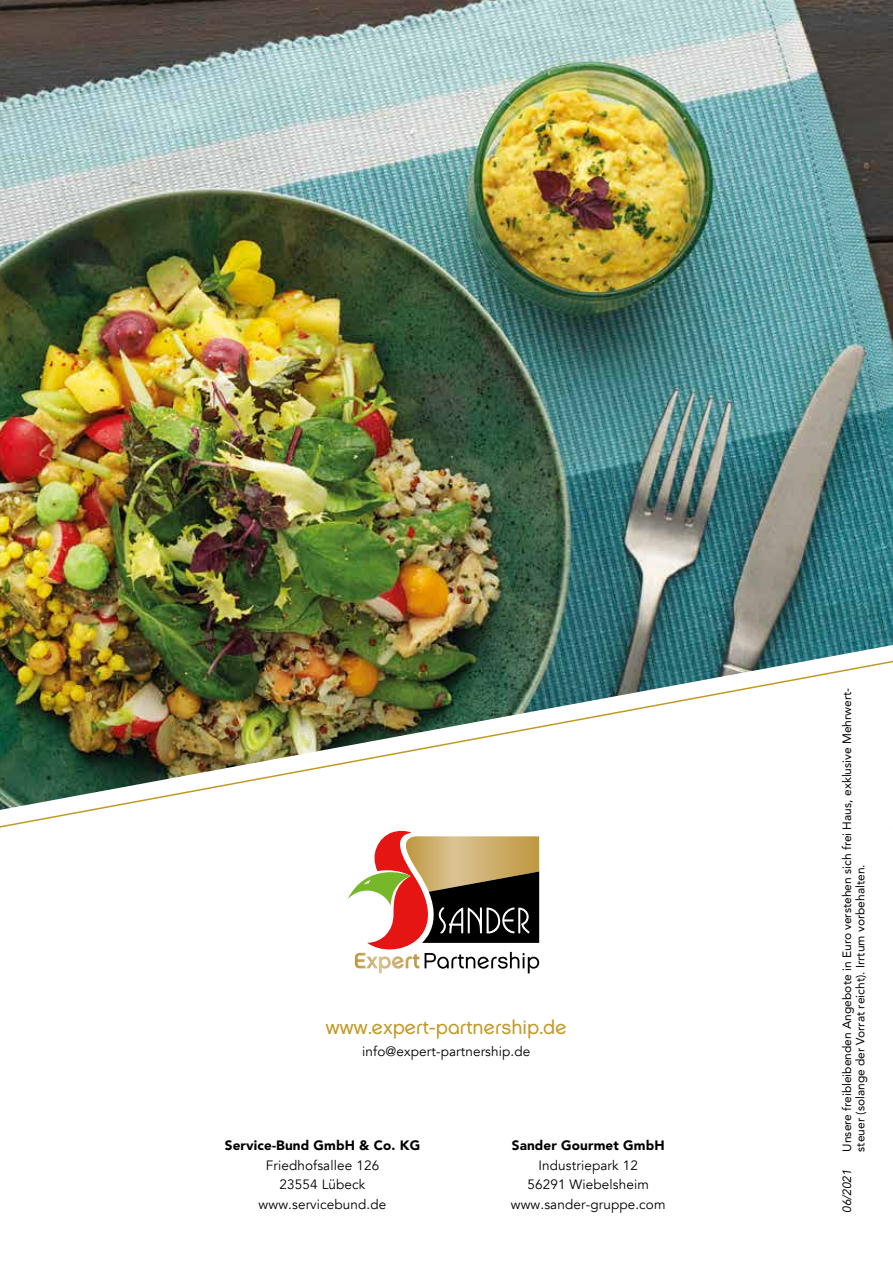
<style>
.page{position:relative;width:893px;height:1263px;background:#fff}
.page>*{position:absolute;margin:0;border:0;box-sizing:border-box;transform-origin:0 0}
.t1{font:19.5px "Service Bund Chalet";color:#c19926}
.t2{font:13.5px/19.5px "Avenir";letter-spacing:.01em;color:#000;text-align:center}
.t3{font:900 13.5px "Avenir LT Std";letter-spacing:.01em;color:#000}
.t4{font:12px/13.5px "Avenir LT Std";color:#000}
.t5{font:italic 12px "Avenir LT Std";color:#000}
</style>
<div class="page">
<img style="left:0;top:0;width:893px;height:645px">
<svg style="left:0;top:645px;width:893px;height:329px"></svg>
<img style="left:0;top:660px;width:891px;height:171px">
<svg style="left:347px;top:831px;width:192px;height:142px"></svg>
<svg style="left:891px;top:660px;width:2px;height:171px"></svg>
<h1 class="t1" style="left:326px;top:1015px;width:242px">www.expert-partnership.de</h1>
<p class="t2" style="left:362px;top:1042px;width:170px">info@expert-partnership.de</p>
<p class="t3" style="left:225px;top:1137px;width:197px">Service-Bund GmbH &amp; Co. KG</p>
<p class="t2" style="left:259px;top:1156px;width:129px">Friedhofsallee 126<br>23554 Lübeck www.servicebund.de</p>
<p class="t3" style="left:512px;top:1137px;width:154px">Sander Gourmet GmbH</p>
<p class="t2" style="left:511px;top:1156px;width:156px">Industriepark 12<br>56291 Wiebelsheim www.sander-gruppe.com</p>
<p class="t4" style="left:840px;top:1152px;width:465px;rotate:-90deg">Unsere freibleibenden Angebote in Euro verstehen sich frei Haus, exklusive Mehrwert&shy;steuer (solange der Vorrat reicht). Irrtum vorbehalten.</p>
<p class="t5" style="left:840px;top:1213px;width:44px;rotate:-90deg">06/2021</p>
</div>
